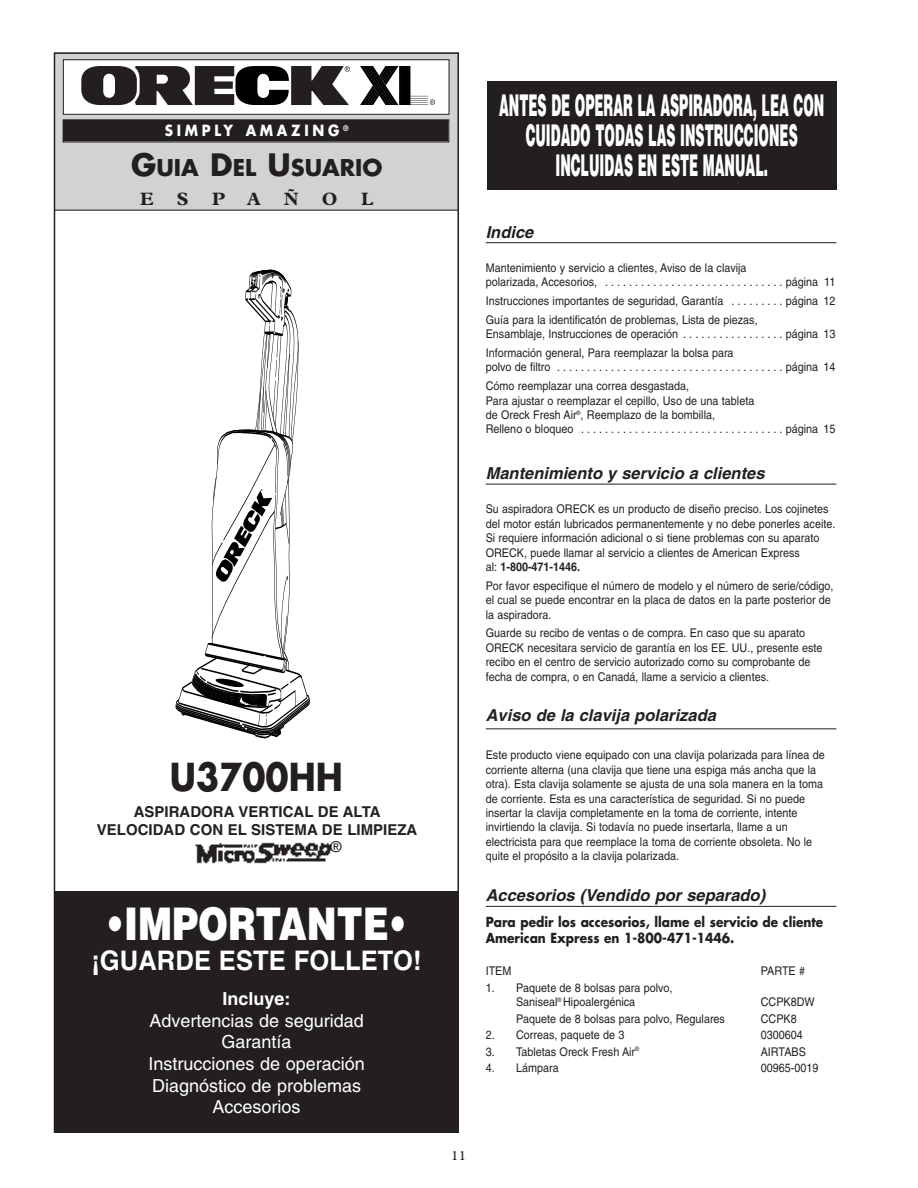
<style>
.page{position:relative;width:918px;height:1188px;background:#fff}
.page>*{position:absolute;margin:0;border:0;box-sizing:border-box;transform-origin:0 0}
.t1{font:900 45px "Helvetica";color:#fff;scale:.8 1}
.t2{font:700 37.5px "Futura";color:#231f20;scale:.9 1}
.t3{font:900 30px/30px "Helvetica";color:#fff;text-align:center;scale:.42 1}
.t4{font:700 27px "Helvetica";color:#fff;scale:.95 1}
.t5{font:700 22.5px "Futura";color:#231f20}
.t6{font:18px/21.6px "Helvetica";color:#fff;text-align:center}
.t7{font:700 18px "Helvetica";color:#fff}
.t8{font:700 18px "Plantin";color:#231f20}
.t9{font:italic 700 16.5px "Helvetica";color:#231f20}
.t10{font:700 15px/18px "Helvetica";color:#231f20;text-align:center}
.t11{font:700 15px "Futura";letter-spacing:.275em;color:#fff;scale:.9 1}
.t12{font:15px "Helvetica";color:#231f20}
.t13{font:700 13.5px/15.8px "Futura";color:#231f20;scale:.9 1}
.t14{font:13.5px "Plantin";color:#231f20}
.t15{font:12px/14.4px "Helvetica";color:#231f20;scale:.9 1}
.s1{font-size:30px}
.s2{font-weight:700}
</style>
<div class="page">
<div style="left:54px;top:891px;width:405px;height:242px;background:#231f20"></div>
<div style="left:54px;top:53px;width:405px;height:158px;background:#d1d2d4"></div>
<div style="left:64px;top:120px;width:384px;height:21px;background:#231f20"></div>
<div style="left:63px;top:119px;width:386px;height:23px;border:1px solid #231f20"></div>
<hr style="left:55px;top:210px;width:404px;height:1px;background:#231f20">
<div style="left:63px;top:60px;width:386px;height:54px;background:#fff"></div>
<hr style="left:409px;top:66px;width:1px;height:39px;background:#000">
<hr style="left:406px;top:65px;width:1px;height:40px;background:#000">
<hr style="left:404px;top:65px;width:1px;height:40px;background:#000">
<hr style="left:402px;top:66px;width:1px;height:39px;background:#000">
<svg style="left:360px;top:66px;width:41px;height:39px"></svg>
<div style="left:359px;top:61px;width:51px;height:5px;background:#fff"></div>
<svg style="left:81px;top:66px;width:269px;height:39px"></svg>
<svg style="left:410px;top:96px;width:25px;height:9px"></svg>
<div style="left:63px;top:59px;width:386px;height:56px;border:1px solid #231f20"></div>
<img style="left:195px;top:842px;width:137px;height:22px">
<svg style="left:175px;top:269px;width:135px;height:470px"></svg>
<div style="left:487px;top:81px;width:349px;height:108px;background:#231f20"></div>
<hr style="left:486px;top:242px;width:350px;height:1px;background:#231f20">
<hr style="left:486px;top:484px;width:350px;height:1px;background:#231f20">
<hr style="left:486px;top:729px;width:350px;height:1px;background:#231f20">
<hr style="left:486px;top:906px;width:350px;height:1px;background:#231f20">
<div style="left:54px;top:52px;width:405px;height:1080px;border:2px solid #231f20"></div>
<p class="t11" style="left:165px;top:124px;width:206px">SIMPLY AMAZING <sup>®</sup></p>
<h3 class="t5" style="left:131px;top:157px;width:253px"><span class="s1">G</span>UIA <span class="s1">D</span>EL <span class="s1">U</span>SUARIO</h3>
<h3 class="t8" style="left:140px;top:193px;width:15px">E</h3>
<h3 class="t8" style="left:177px;top:193px;width:13px">S</h3>
<h3 class="t8" style="left:212px;top:193px;width:50px">P A</h3>
<h3 class="t8" style="left:284px;top:193px;width:16px">Ñ</h3>
<h3 class="t8" style="left:322px;top:193px;width:17px">O</h3>
<h3 class="t8" style="left:361px;top:193px;width:14px">L</h3>
<h2 class="t2" style="left:170px;top:760px;width:194px">U3700HH</h2>
<p class="t10" style="left:97px;top:804px;width:322px">ASPIRADORA VERTICAL DE ALTA<br>VELOCIDAD CON EL SISTEMA DE LIMPIEZA</p>
<p class="t12" style="left:330px;top:841px;width:13px">®</p>
<h1 class="t1" style="left:106px;top:899px;width:377px">•IMPORTANTE•</h1>
<h3 class="t4" style="left:91px;top:950px;width:349px">¡GUARDE ESTE FOLLETO!</h3>
<h3 class="t7" style="left:223px;top:992px;width:70px">Incluye:</h3>
<h3 class="t6" style="left:149px;top:1011px;width:218px">Advertencias de seguridad<br>Garantía<br>Instrucciones de operación<br>Diagnóstico de problemas<br>Accesorios</h3>
<h3 class="t3" style="left:499px;top:90px;width:776px">ANTES DE OPERAR LA ASPIRADORA, LEA CON<br>CUIDADO TODAS LAS INSTRUCCIONES<br>INCLUIDAS EN ESTE MANUAL.</h3>
<h3 class="t9" style="left:486px;top:226px;width:49px">Indice</h3>
<p class="t15" style="left:486px;top:262px;width:390px">Mantenimiento y servicio a clientes, Aviso de la clavija<br>polarizada, Accesorios, . . . . . . . . . . . . . . . . . . . . . . . . . . . . . . página 11</p>
<p class="t15" style="left:486px;top:293px;width:390px;line-height:18.8px">Instrucciones importantes de seguridad, Garantía . . . . . . . . . página 12<br>Guía para la identificatón de problemas, Lista de piezas,</p>
<p class="t15" style="left:486px;top:326px;width:390px;line-height:18.8px">Ensamblaje, Instrucciones de operación . . . . . . . . . . . . . . . . . página 13<br>Información general, Para reemplazar la bolsa para</p>
<p class="t15" style="left:486px;top:359px;width:390px;line-height:18.8px">polvo de filtro . . . . . . . . . . . . . . . . . . . . . . . . . . . . . . . . . . . . . . página 14<br>Cómo reemplazar una correa desgastada,</p>
<p class="t15" style="left:486px;top:394px;width:390px">Para ajustar o reemplazar el cepillo, Uso de una tableta<br>de Oreck Fresh Air<sup>®</sup>, Reemplazo de la bombilla,<br>Relleno o bloqueo . . . . . . . . . . . . . . . . . . . . . . . . . . . . . . . . . . página 15</p>
<h3 class="t9" style="left:486px;top:467px;width:280px">Mantenimiento y servicio a clientes</h3>
<p class="t15" style="left:486px;top:503px;width:390px">Su aspiradora ORECK es un producto de diseño preciso. Los cojinetes del motor están lubricados permanentemente y no debe ponerles aceite.<br>Si requiere información adicional o si tiene problemas con su aparato ORECK, puede llamar al servicio a clientes de American Express<br>al: <span class="s2">1-800-471-1446.</span></p>
<p class="t15" style="left:486px;top:579px;width:388px">Por favor especifique el número de modelo y el número de serie/código, el cual se puede encontrar en la placa de datos en la parte posterior de la aspiradora.</p>
<p class="t15" style="left:486px;top:627px;width:376px">Guarde su recibo de ventas o de compra. En caso que su aparato ORECK necesitara servicio de garantía en los EE. UU., presente este recibo en el centro de servicio autorizado como su comprobante de fecha de compra, o en Canadá, llame a servicio a clientes.</p>
<h3 class="t9" style="left:486px;top:709px;width:232px">Aviso de la clavija polarizada</h3>
<p class="t15" style="left:486px;top:749px;width:378px">Este producto viene equipado con una clavija polarizada para línea de corriente alterna (una clavija que tiene una espiga más ancha que la otra). Esta clavija solamente se ajusta de una sola manera en la toma de corriente. Esta es una característica de seguridad. Si no puede insertar la clavija completamente en la toma de corriente, intente invirtiendo la clavija. Si todavía no puede insertarla, llame a un electricista para que reemplace la toma de corriente obsoleta. No le quite el propósito a la clavija polarizada.</p>
<h3 class="t9" style="left:486px;top:888px;width:281px">Accesorios (Vendido por separado)</h3>
<p class="t13" style="left:486px;top:916px;width:377px">Para pedir los accesorios, llame el servicio de cliente<br>American Express en 1-800-471-1446.</p>
<p class="t15" style="left:486px;top:965px;width:30px">ITEM</p>
<p class="t15" style="left:761px;top:965px;width:51px">PARTE #</p>
<p class="t15" style="left:486px;top:981px;width:209px;text-align:center">1. Paquete de 8 bolsas para polvo,<br>Saniseal<sup>®</sup> Hipoalergénica</p>
<p class="t15" style="left:761px;top:996px;width:61px">CCPK8DW</p>
<p class="t15" style="left:516px;top:1012px;width:234px">Paquete de 8 bolsas para polvo, Regulares</p>
<p class="t15" style="left:761px;top:1012px;width:42px">CCPK8</p>
<p class="t15" style="left:486px;top:1029px;width:156px">2. Correas, paquete de 3</p>
<p class="t15" style="left:761px;top:1029px;width:48px">0300604</p>
<p class="t15" style="left:486px;top:1045px;width:172px">3. Tabletas Oreck Fresh Air<sup>®</sup></p>
<p class="t15" style="left:761px;top:1045px;width:52px">AIRTABS</p>
<p class="t15" style="left:486px;top:1062px;width:83px">4. Lámpara</p>
<p class="t15" style="left:761px;top:1062px;width:66px">00965-0019</p>
<p class="t14" style="left:451px;top:1151px;width:16px">11</p>
</div>
